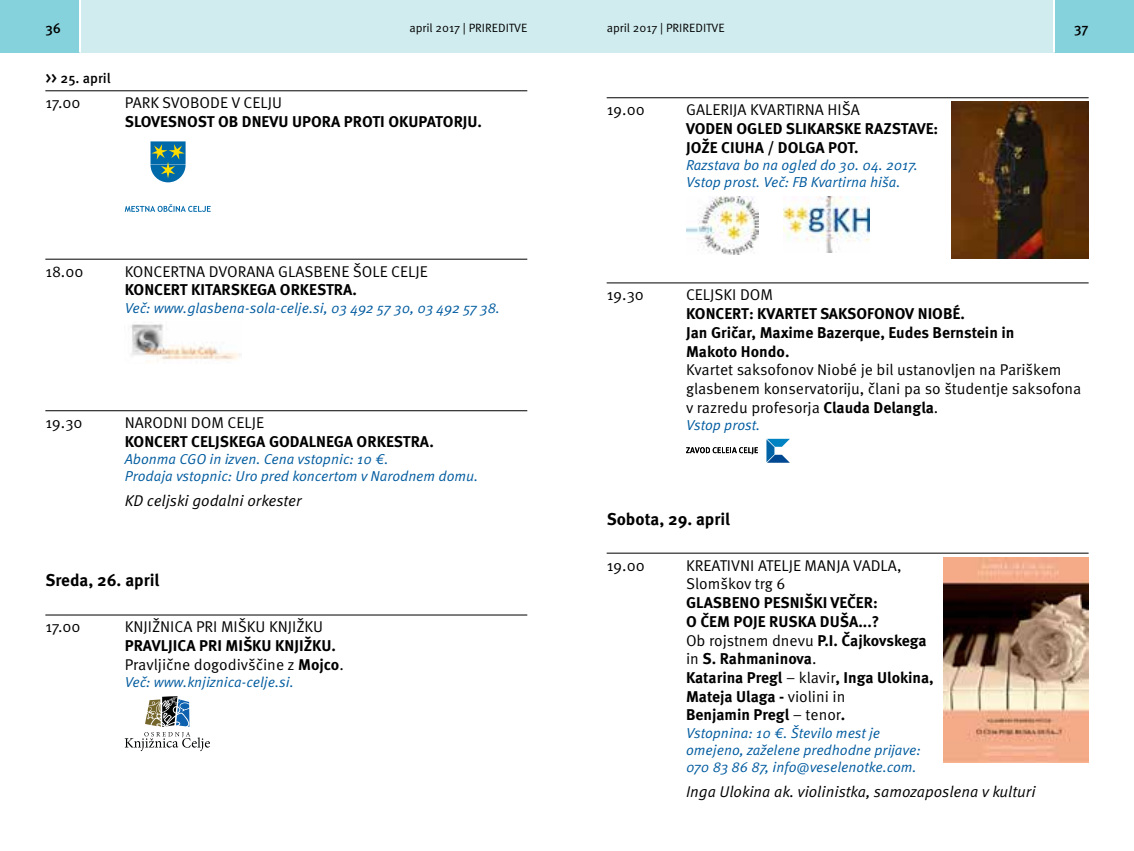
<style>
.page{position:relative;width:1134px;height:851px;background:#fff}
.page>*{position:absolute;margin:0;border:0;box-sizing:border-box;transform-origin:0 0}
.t1{font:700 17px "Meta Pro";color:#000}
.t2{font:700 15.6px/18.8px "Meta Pro";color:#000}
.t3{font:15.6px/18.8px "Meta Pro";color:#000}
.t4{font:italic 15.6px "Meta Pro";color:#000}
.t5{font:italic 14.4px/17.2px "Meta Pro";color:#005b9f}
.t6{font:500 14px "Meta Pro";color:#000}
.t7{font:12px "Meta Pro";color:#000}
.s1{font-size:15.6px}
.s2{font-weight:400}
.s3{font-weight:700}
</style>
<div class="page">
<hr style="left:45px;top:90px;width:482px;height:1px;background:#000">
<hr style="left:45px;top:259px;width:482px;height:1px;background:#000">
<hr style="left:45px;top:410px;width:482px;height:1px;background:#000">
<hr style="left:45px;top:614px;width:482px;height:1px;background:#000">
<svg style="left:150px;top:141px;width:36px;height:41px"></svg>
<svg style="left:125px;top:204px;width:86px;height:8px"></svg>
<img style="left:131px;top:324px;width:109px;height:38px">
<svg style="left:125px;top:696px;width:85px;height:55px"></svg>
<hr style="left:607px;top:97px;width:482px;height:1px;background:#000">
<hr style="left:607px;top:282px;width:482px;height:1px;background:#000">
<hr style="left:607px;top:552px;width:482px;height:1px;background:#000">
<img style="left:951px;top:102px;width:138px;height:156px">
<img style="left:686px;top:196px;width:73px;height:59px">
<img style="left:783px;top:196px;width:86px;height:56px">
<svg style="left:766px;top:439px;width:24px;height:23px"></svg>
<svg style="left:686px;top:447px;width:72px;height:7px"></svg>
<img style="left:944px;top:557px;width:145px;height:205px">
<div style="left:567px;top:0;width:567px;height:53px;background:#d0ecef"></div>
<div style="left:1054px;top:0;width:80px;height:53px;background:#85d2dc"></div>
<div style="left:0;top:0;width:567px;height:53px;background:#d0ecef"></div>
<div style="left:0;top:0;width:79px;height:53px;background:#85d2dc"></div>
<hr style="left:79px;top:0;width:2px;height:53px;background:#fff">
<hr style="left:1053px;top:0;width:2px;height:53px;background:#fff">
<p class="t6" style="left:45px;top:20px;width:17px">36</p>
<p class="t7" style="left:409px;top:20px;width:120px">april 2017 | PRIREDITVE</p>
<p class="t7" style="left:607px;top:20px;width:120px">april 2017 | PRIREDITVE</p>
<p class="t6" style="left:1074px;top:20px;width:16px">37</p>
<p class="t6" style="left:45px;top:69px;width:67px"><span class="s1">&gt;&gt;</span> 25. april</p>
<p class="t3" style="left:45px;top:94px;width:37px">17.00</p>
<p class="t3" style="left:125px;top:94px;width:159px">PARK SVOBODE V CELJU</p>
<p class="t2" style="left:125px;top:113px;width:359px">SLOVESNOST OB DNEVU UPORA PROTI OKUPATORJU.</p>
<p class="t3" style="left:45px;top:262px;width:40px">18.00</p>
<p class="t3" style="left:125px;top:262px;width:305px">KONCERTNA DVORANA GLASBENE ŠOLE CELJE</p>
<p class="t2" style="left:125px;top:281px;width:234px">KONCERT KITARSKEGA ORKESTRA.</p>
<p class="t5" style="left:125px;top:299px;width:377px">Več: www.glasbena-sola-celje.si, 03 492 57 30, 03 492 57 38.</p>
<p class="t3" style="left:45px;top:414px;width:39px">19.30</p>
<p class="t3" style="left:125px;top:414px;width:141px">NARODNI DOM CELJE</p>
<p class="t2" style="left:125px;top:432px;width:311px">KONCERT CELJSKEGA GODALNEGA ORKESTRA.</p>
<p class="t5" style="left:125px;top:451px;width:355px">Abonma CGO in izven. Cena vstopnic: 10 €.<br>Prodaja vstopnic: Uro pred koncertom v Narodnem domu.</p>
<p class="t4" style="left:125px;top:490px;width:179px">KD celjski godalni orkester</p>
<p class="t1" style="left:45px;top:569px;width:116px">Sreda, 26. april</p>
<p class="t3" style="left:45px;top:618px;width:37px">17.00</p>
<p class="t3" style="left:125px;top:618px;width:200px">KNJIŽNICA PRI MIŠKU KNJIŽKU</p>
<p class="t2" style="left:125px;top:636px;width:221px">PRAVLJICA PRI MIŠKU KNJIŽKU.<br><span class="s2">Pravljične dogodivščine z</span> Mojco<span class="s2">.</span></p>
<p class="t5" style="left:125px;top:674px;width:171px">Več: www.knjiznica-celje.si.</p>
<p class="t3" style="left:607px;top:101px;width:40px">19.00</p>
<p class="t3" style="left:686px;top:101px;width:175px">GALERIJA KVARTIRNA HIŠA</p>
<p class="t2" style="left:686px;top:119px;width:254px">VODEN OGLED SLIKARSKE RAZSTAVE:<br>JOŽE CIUHA / DOLGA POT.</p>
<p class="t5" style="left:686px;top:157px;width:233px">Razstava bo na ogled do 30. 04. 2017.<br>Vstop prost. Več: FB Kvartirna hiša.</p>
<p class="t3" style="left:607px;top:286px;width:39px">19.30</p>
<p class="t3" style="left:686px;top:286px;width:89px">CELJSKI DOM</p>
<p class="t2" style="left:686px;top:305px;width:330px">KONCERT: KVARTET SAKSOFONOV NIOBÉ.<br>Jan Gričar, Maxime Bazerque, Eudes Bernstein in<br>Makoto Hondo.</p>
<p class="t3" style="left:686px;top:361px;width:397px">Kvartet saksofonov Niobé je bil ustanovljen na Pariškem glasbenem konservatoriju, člani pa so študentje saksofona v razredu profesorja <span class="s3">Clauda Delangla</span>.</p>
<p class="t5" style="left:686px;top:417px;width:76px">Vstop prost.</p>
<p class="t1" style="left:607px;top:508px;width:125px">Sobota, 29. april</p>
<p class="t3" style="left:607px;top:556px;width:40px">19.00</p>
<p class="t3" style="left:686px;top:556px;width:217px">KREATIVNI ATELJE MANJA VADLA,<br>Slomškov trg 6</p>
<p class="t2" style="left:686px;top:593px;width:249px">GLASBENO PESNIŠKI VEČER:<br>O ČEM POJE RUSKA DUŠA...?<br><span class="s2">Ob rojstnem dnevu</span> P.I. Čajkovskega <span class="s2">in</span> S. Rahmaninova<span class="s2">.<br></span>Katarina Pregl <span class="s2">– klavir</span>, Inga Ulokina,<br>Mateja Ulaga - <span class="s2">violini in<br></span>Benjamin Pregl <span class="s2">– tenor</span>.</p>
<p class="t5" style="left:686px;top:724px;width:236px">Vstopnina: 10 €. Število mest je omejeno, zaželene predhodne prijave:<br>070 83 86 87, info@veselenotke.com.</p>
<p class="t4" style="left:686px;top:781px;width:351px">Inga Ulokina ak. violinistka, samozaposlena v kulturi</p>
</div>
